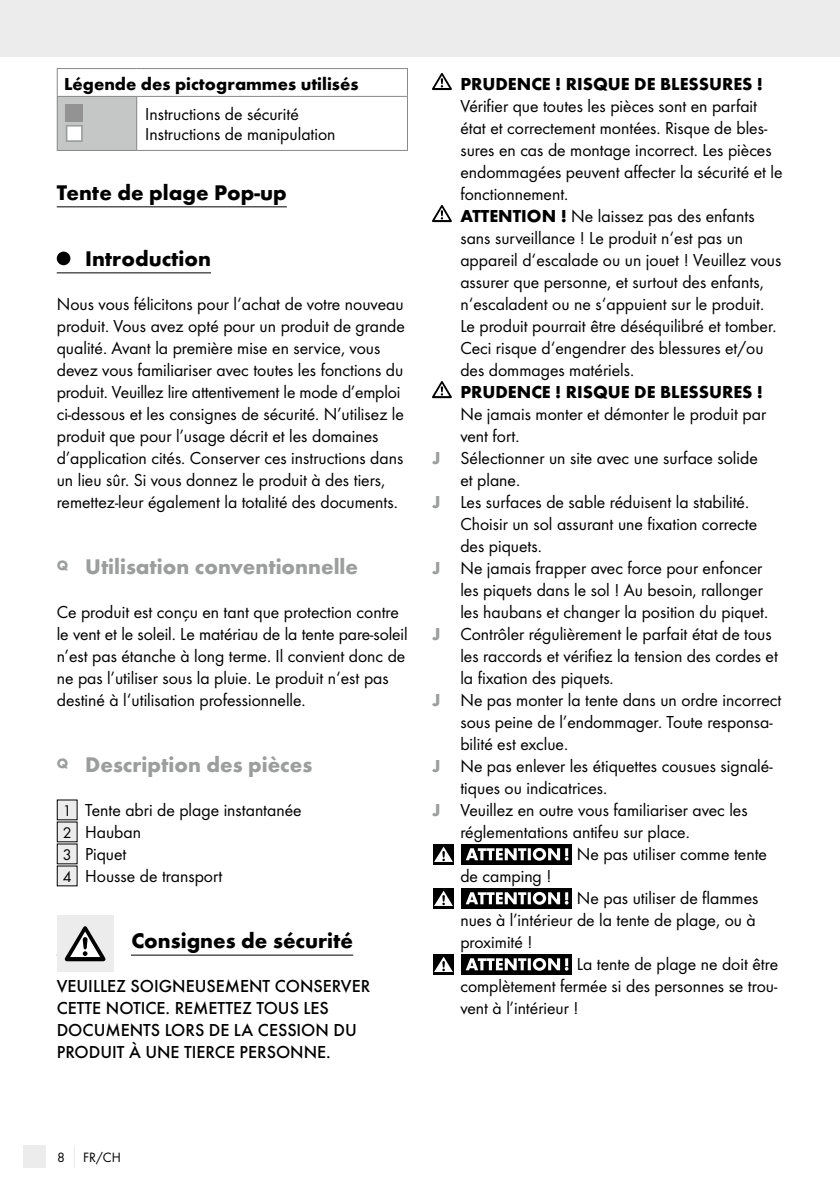
<style>
.page{position:relative;width:840px;height:1191px;background:#fff}
.page>*{position:absolute;margin:0;border:0;box-sizing:border-box;transform-origin:0 0}
.t1{font:700 22px "Futura";color:#000}
.t2{font:700 22px "Futura";color:#9c9d9d}
.t3{font:18px/22px "Futura Boo";color:#000}
.t4{font:500 18px/22px "Futura";color:#000}
.t5{font:700 18px "Futura";color:#000}
.t6{font:14px "Futura Boo";color:#000}
.s1{font-size:16px}
.s2{font-family:"Futura";font-weight:700}
.s3{font-family:"Futura";font-weight:700;color:#9c9d9d}
</style>
<div class="page">
<div style="left:0;top:0;width:839px;height:57px;background:#ececec"></div>
<div style="left:23px;top:1145px;width:22px;height:23px;background:#ececec"></div>
<svg style="left:74px;top:1146px;width:1px;height:22px"></svg>
<hr style="left:57px;top:206px;width:230px;height:1px;background:#000">
<hr style="left:57px;top:272px;width:154px;height:1px;background:#000">
<hr style="left:57px;top:954px;width:296px;height:1px;background:#000">
<div style="left:57px;top:96px;width:80px;height:54px;background:#c5c6c6"></div>
<hr style="left:57px;top:97px;width:1px;height:53px;background:#878888">
<hr style="left:407px;top:97px;width:1px;height:53px;background:#878888">
<hr style="left:57px;top:150px;width:80px;height:1px;background:#878888">
<hr style="left:137px;top:150px;width:271px;height:1px;background:#878888">
<hr style="left:136px;top:97px;width:1px;height:53px;background:#878888">
<hr style="left:57px;top:68px;width:80px;height:1px;background:#878888">
<svg style="left:57px;top:69px;width:1px;height:27px"></svg>
<hr style="left:137px;top:68px;width:271px;height:1px;background:#878888">
<svg style="left:407px;top:69px;width:1px;height:27px"></svg>
<hr style="left:57px;top:96px;width:80px;height:1px;background:#878888">
<hr style="left:137px;top:96px;width:271px;height:1px;background:#878888">
<div style="left:66px;top:105px;width:17px;height:17px;background:#929392"></div>
<svg style="left:66px;top:125px;width:17px;height:17px"></svg>
<div style="left:57px;top:252px;width:13px;height:13px;background:#000;border-radius:50%"></div>
<div style="left:57px;top:800px;width:20px;height:20px;background:#ececec"></div>
<div style="left:57px;top:822px;width:20px;height:20px;background:#ececec"></div>
<div style="left:57px;top:844px;width:20px;height:20px;background:#ececec"></div>
<div style="left:57px;top:866px;width:20px;height:20px;background:#ececec"></div>
<div style="left:113px;top:915px;width:18px;height:57px;background:#fff"></div>
<div style="left:57px;top:915px;width:56px;height:57px;background:#ececec"></div>
<svg style="left:65px;top:926px;width:40px;height:35px"></svg>
<svg style="left:432px;top:73px;width:19px;height:17px"></svg>
<svg style="left:432px;top:205px;width:19px;height:17px"></svg>
<svg style="left:432px;top:381px;width:19px;height:17px"></svg>
<div style="left:433px;top:844px;width:20px;height:20px;background:#000"></div>
<svg style="left:434px;top:846px;width:18px;height:16px"></svg>
<div style="left:461px;top:844px;width:111px;height:20px;background:#000"></div>
<svg style="left:465px;top:848px;width:103px;height:12px"></svg>
<div style="left:433px;top:888px;width:20px;height:20px;background:#000"></div>
<svg style="left:434px;top:890px;width:18px;height:16px"></svg>
<div style="left:461px;top:888px;width:111px;height:20px;background:#000"></div>
<svg style="left:465px;top:892px;width:103px;height:12px"></svg>
<div style="left:433px;top:954px;width:20px;height:20px;background:#000"></div>
<svg style="left:434px;top:956px;width:18px;height:16px"></svg>
<div style="left:461px;top:954px;width:111px;height:20px;background:#000"></div>
<svg style="left:465px;top:958px;width:103px;height:12px"></svg>
<p class="t5" style="left:64px;top:72px;width:296px">Légende des pictogrammes utilisés</p>
<p class="t3" style="left:145px;top:104px;width:192px;line-height:20px">Instructions de sécurité<br>Instructions de manipulation</p>
<p class="t1" style="left:57px;top:179px;width:231px">Tente de plage Pop-up</p>
<p class="t1" style="left:85px;top:245px;width:127px">Introduction</p>
<p class="t3" style="left:57px;top:293px;width:349px">Nous vous félicitons pour l‘achat de votre nouveau produit. Vous avez opté pour un produit de grande qualité. Avant la première mise en service, vous devez vous familiariser avec toutes les fonctions du produit. Veuillez lire attentivement le mode d’emploi ci-dessous et les consignes de sécurité. N’utilisez le produit que pour l’usage décrit et les domaines d’application cités. Conserver ces instructions dans un lieu sûr. Si vous donnez le produit à des tiers, remettez-leur également la totalité des documents.</p>
<p class="t2" style="left:57px;top:553px;width:303px"><sup>Q</sup> Utilisation conventionnelle</p>
<p class="t3" style="left:57px;top:601px;width:352px">Ce produit est conçu en tant que protection contre le vent et le soleil. Le matériau de la tente pare-soleil n’est pas étanche à long terme. Il convient donc de ne pas l’utiliser sous la pluie. Le produit n‘est pas destiné à l‘utilisation professionnelle.</p>
<p class="t2" style="left:57px;top:751px;width:257px"><sup>Q</sup> Description des pièces</p>
<p class="t3" style="left:63px;top:799px;width:240px"><span class="s1">1</span> Tente abri de plage instantanée<br><span class="s1">2</span> Hauban<br><span class="s1">3</span> Piquet<br><span class="s1">4</span> Housse de transport</p>
<p class="t1" style="left:131px;top:927px;width:223px">Consignes de sécurité</p>
<p class="t4" style="left:57px;top:975px;width:315px">VEUILLEZ SOIGNEUSEMENT CONSERVER<br>CETTE NOTICE. REMETTEZ TOUS LES<br>DOCUMENTS LORS DE LA CESSION DU<br>PRODUIT À UNE TIERCE PERSONNE.</p>
<p class="t5" style="left:460px;top:73px;width:304px">PRUDENCE ! RISQUE DE BLESSURES !</p>
<p class="t3" style="left:460px;top:95px;width:323px">Vérifier que toutes les pièces sont en parfait état et correctement montées. Risque de bles&shy;sures en cas de montage incorrect. Les pièces endommagées peuvent affecter la sécurité et le fonctionnement.<br><span class="s2">ATTENTION !</span> Ne laissez pas des enfants sans surveillance ! Le produit n‘est pas un appareil d‘escalade ou un jouet ! Veuillez vous assurer que personne, et surtout des enfants, n‘escaladent ou ne s‘appuient sur le produit.<br>Le produit pourrait être déséquilibré et tomber.<br>Ceci risque d‘engendrer des blessures et/ou des dommages matériels.</p>
<p class="t5" style="left:460px;top:381px;width:304px">PRUDENCE ! RISQUE DE BLESSURES !</p>
<p class="t3" style="left:460px;top:403px;width:307px">Ne jamais monter et démonter le produit par</p>
<p class="t3" style="left:460px;top:425px;width:61px">vent fort.</p>
<p class="t3" style="left:432px;top:447px;width:327px"><span class="s3">J</span> Sélectionner un site avec une surface solide</p>
<p class="t3" style="left:460px;top:469px;width:61px">et plane.</p>
<p class="t3" style="left:432px;top:491px;width:318px"><span class="s3">J</span> Les surfaces de sable réduisent la stabilité.</p>
<p class="t3" style="left:460px;top:513px;width:298px">Choisir un sol assurant une fixation correcte</p>
<p class="t3" style="left:460px;top:535px;width:83px">des piquets.</p>
<p class="t3" style="left:432px;top:557px;width:331px"><span class="s3">J</span> Ne jamais frapper avec force pour enfoncer</p>
<p class="t3" style="left:460px;top:579px;width:304px">les piquets dans le sol ! Au besoin, rallonger</p>
<p class="t3" style="left:460px;top:601px;width:309px">les haubans et changer la position du piquet.</p>
<p class="t3" style="left:432px;top:623px;width:341px"><span class="s3">J</span> Contrôler régulièrement le parfait état de tous</p>
<p class="t3" style="left:460px;top:645px;width:319px">les raccords et vérifiez la tension des cordes et</p>
<p class="t3" style="left:460px;top:667px;width:155px">la fixation des piquets.</p>
<p class="t3" style="left:432px;top:689px;width:350px"><span class="s3">J</span> Ne pas monter la tente dans un ordre incorrect</p>
<p class="t3" style="left:460px;top:711px;width:313px">sous peine de l’endommager. Toute responsa-</p>
<p class="t3" style="left:460px;top:733px;width:109px">bilité est exclue.</p>
<p class="t3" style="left:432px;top:755px;width:342px"><span class="s3">J</span> Ne pas enlever les étiquettes cousues signalé-</p>
<p class="t3" style="left:460px;top:777px;width:148px">tiques ou indicatrices.</p>
<p class="t3" style="left:432px;top:799px;width:317px"><span class="s3">J</span> Veuillez en outre vous familiariser avec les</p>
<p class="t3" style="left:460px;top:821px;width:231px">réglementations antifeu sur place.</p>
<p class="t3" style="left:576px;top:843px;width:192px">Ne pas utiliser comme tente</p>
<p class="t3" style="left:460px;top:865px;width:92px">de camping !</p>
<p class="t3" style="left:576px;top:887px;width:183px">Ne pas utiliser de flammes</p>
<p class="t3" style="left:460px;top:909px;width:297px">nues à l’intérieur de la tente de plage, ou à</p>
<p class="t3" style="left:460px;top:931px;width:74px">proximité !</p>
<p class="t3" style="left:576px;top:953px;width:203px">La tente de plage ne doit être</p>
<p class="t3" style="left:460px;top:975px;width:318px">complètement fermée si des personnes se trou-</p>
<p class="t3" style="left:460px;top:997px;width:120px">vent à l’intérieur !</p>
<p class="t6" style="left:57px;top:1149px;width:9px">8</p>
<p class="t6" style="left:83px;top:1149px;width:39px">FR/CH</p>
</div>
